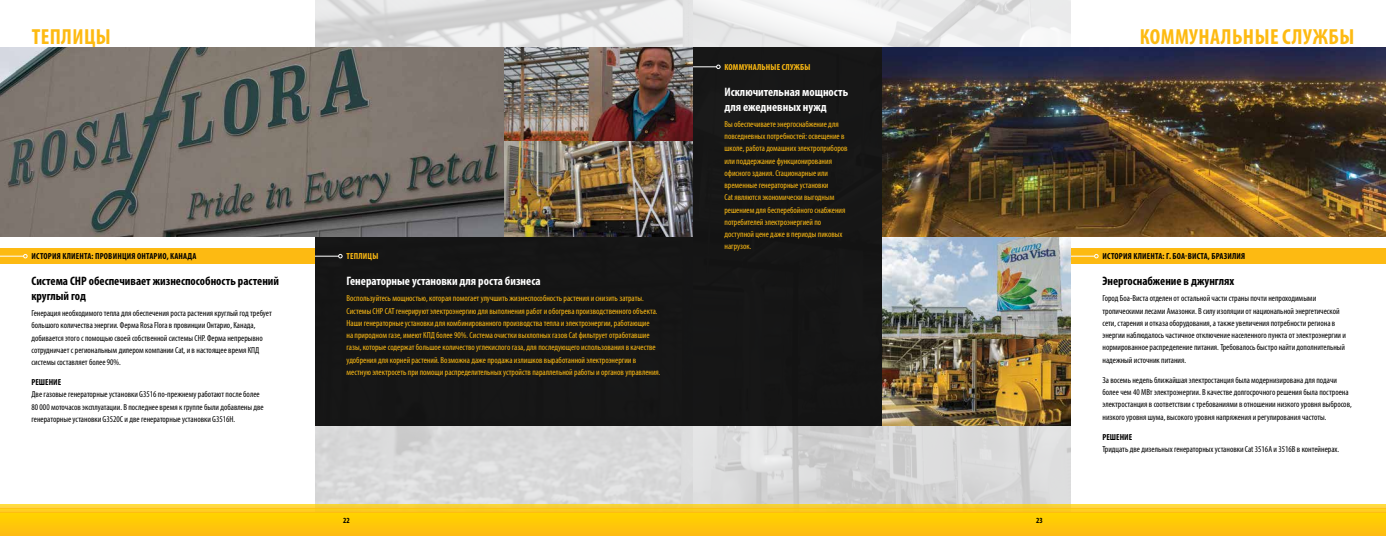
<style>
.page{position:relative;width:1386px;height:536px;background:#fff}
.page>*{position:absolute;margin:0;border:0;box-sizing:border-box;transform-origin:0 0}
.t1{font:700 condensed 21.88px "Myriad Pro";letter-spacing:.02em;color:#fdba12}
.t2{font:700 condensed 12.25px/14.7px "Myriad Pro";color:#000}
.t3{font:700 condensed 12.25px/14.7px "Myriad Pro";color:#fff}
.t4{font:condensed 8.75px/12.2px "Myriad Pro";color:#000}
.t5{font:condensed 8.75px/12.2px "Myriad Pro";color:#fdba12}
.t6{font:700 condensed 8.75px "Myriad Pro";letter-spacing:.02em;color:#000}
.t7{font:700 condensed 8.75px "Myriad Pro";letter-spacing:.02em;color:#fdba12}
.t8{font:700 condensed 8.75px "Myriad Pro";color:#000}
.t9{font:700 condensed 7.88px "Myriad Pro";color:#000}
</style>
<div class="page">
<img style="left:315px;top:0;width:756px;height:504px">
<div style="left:0;top:248px;width:315px;height:16px;background:#fdba12"></div>
<svg style="left:0;top:254px;width:28px;height:4px"></svg>
<div style="left:315px;top:236px;width:378px;height:189px;background:#161616"></div>
<div style="left:1063px;top:248px;width:323px;height:16px;background:#fdba12"></div>
<hr style="left:1063px;top:256px;width:32px;height:1px;background:#fff">
<svg style="left:1094px;top:254px;width:5px;height:4px"></svg>
<div style="left:693px;top:47px;width:189px;height:378px;background:#161616"></div>
<svg style="left:693px;top:65px;width:28px;height:4px"></svg>
<svg style="left:315px;top:254px;width:28px;height:4px"></svg>
<img style="left:0;top:47px;width:693px;height:189px">
<img style="left:882px;top:236px;width:189px;height:103px">
<img style="left:882px;top:339px;width:189px;height:86px">
<img style="left:882px;top:47px;width:504px;height:189px">
<div style="left:0;top:512px;width:1386px;height:24px;background:#ffc808"></div>
<hr style="left:0;top:508px;width:1386px;height:4px;background:#fdc91a">
<hr style="left:0;top:504px;width:1386px;height:4px;background:#f7d33f">
<h1 class="t1" style="left:32px;top:23px;width:81px">ТЕПЛИЦЫ</h1>
<h1 class="t1" style="left:1140px;top:23px;width:216px">КОММУНАЛЬНЫЕ СЛУЖБЫ</h1>
<p class="t7" style="left:725px;top:61px;width:87px">КОММУНАЛЬНЫЕ СЛУЖБЫ</p>
<p class="t6" style="left:32px;top:251px;width:166px">ИСТОРИЯ КЛИЕНТА: ПРОВИНЦИЯ ОНТАРИО, КАНАДА</p>
<h2 class="t2" style="left:32px;top:273px;width:249px">Система CHP обеспечивает жизнеспособность растений круглый год</h2>
<p class="t4" style="left:32px;top:307px;width:242px">Генерация необходимого тепла для обеспечения роста растения круглый год требует большого количества энергии. Ферма Rosa Flora в провинции Онтарио, Канада, добивается этого с помощью своей собственной системы CHP. Ферма непрерывно сотрудничает с региональным дилером компании Cat, и в настоящее время КПД системы составляет более 90%.</p>
<p class="t8" style="left:32px;top:376px;width:31px">РЕШЕНИЕ</p>
<p class="t4" style="left:32px;top:388px;width:234px">Две газовые генераторные установки G3516 по-прежнему работают после более<br>80 000 моточасов эксплуатации. В последнее время к группе были добавлены две генераторные установки G3520C и две генераторные установки G3516H.</p>
<h2 class="t3" style="left:724px;top:84px;width:125px">Исключительная мощность для ежедневных нужд</h2>
<p class="t5" style="left:724px;top:118px;width:125px">Вы обеспечиваете энергоснабжение для повседневных потребностей: освещение в школе, работа домашних электроприборов или поддержание функционирования офисного здания. Стационарные или временные генераторные установки<br>Cat являются экономически выгодным решением для бесперебойного снабжения потребителей электроэнергией по доступной цене даже в периоды пиковых нагрузок.</p>
<p class="t7" style="left:347px;top:251px;width:33px">ТЕПЛИЦЫ</p>
<p class="t6" style="left:1103px;top:251px;width:144px">ИСТОРИЯ КЛИЕНТА: Г. БОА-ВИСТА, БРАЗИЛИЯ</p>
<h2 class="t3" style="left:346px;top:273px;width:196px">Генераторные установки для роста бизнеса</h2>
<p class="t5" style="left:346px;top:292px;width:316px">Воспользуйтесь мощностью, которая помогает улучшить жизнеспособность растения и снизить затраты.<br>Системы CHP CAT генерируют электроэнергию для выполнения работ и обогрева производственного объекта.<br>Наши генераторные установки для комбинированного производства тепла и электроэнергии, работающие<br>на природном газе, имеют КПД более 90%. Система очистки выхлопных газов Cat фильтрует отработавшие газы, которые содержат большое количество углекислого газа, для последующего использования в качестве удобрения для корней растений. Возможна даже продажа излишков выработанной электроэнергии в местную электросеть при помощи распределительных устройств параллельной работы и органов управления.</p>
<p class="t9" style="left:343px;top:515px;width:8px">22</p>
<p class="t9" style="left:1036px;top:515px;width:8px">23</p>
<h2 class="t2" style="left:1102px;top:273px;width:133px">Энергоснабжение в джунглях</h2>
<p class="t4" style="left:1102px;top:292px;width:245px">Город Боа-Виста отделен от остальной части страны почти непроходимыми тропическими лесами Амазонки. В силу изоляции от национальной энергетической сети, старения и отказа оборудования, а также увеличения потребности региона в энергии наблюдалось частичное отключение населенного пункта от электроэнергии и нормированное распределение питания. Требовалось быстро найти дополнительный надежный источник питания.</p>
<p class="t4" style="left:1102px;top:373px;width:251px">За восемь недель ближайшая электростанция была модернизирована для подачи более чем 40 МВт электроэнергии. В качестве долгосрочного решения была построена электростанция в соответствии с требованиями в отношении низкого уровня выбросов, низкого уровня шума, высокого уровня напряжения и регулирования частоты.</p>
<p class="t8" style="left:1102px;top:431px;width:31px">РЕШЕНИЕ</p>
<p class="t4" style="left:1102px;top:442px;width:238px">Тридцать две дизельных генераторных установки Cat 3516A и 3516B в контейнерах.</p>
</div>
